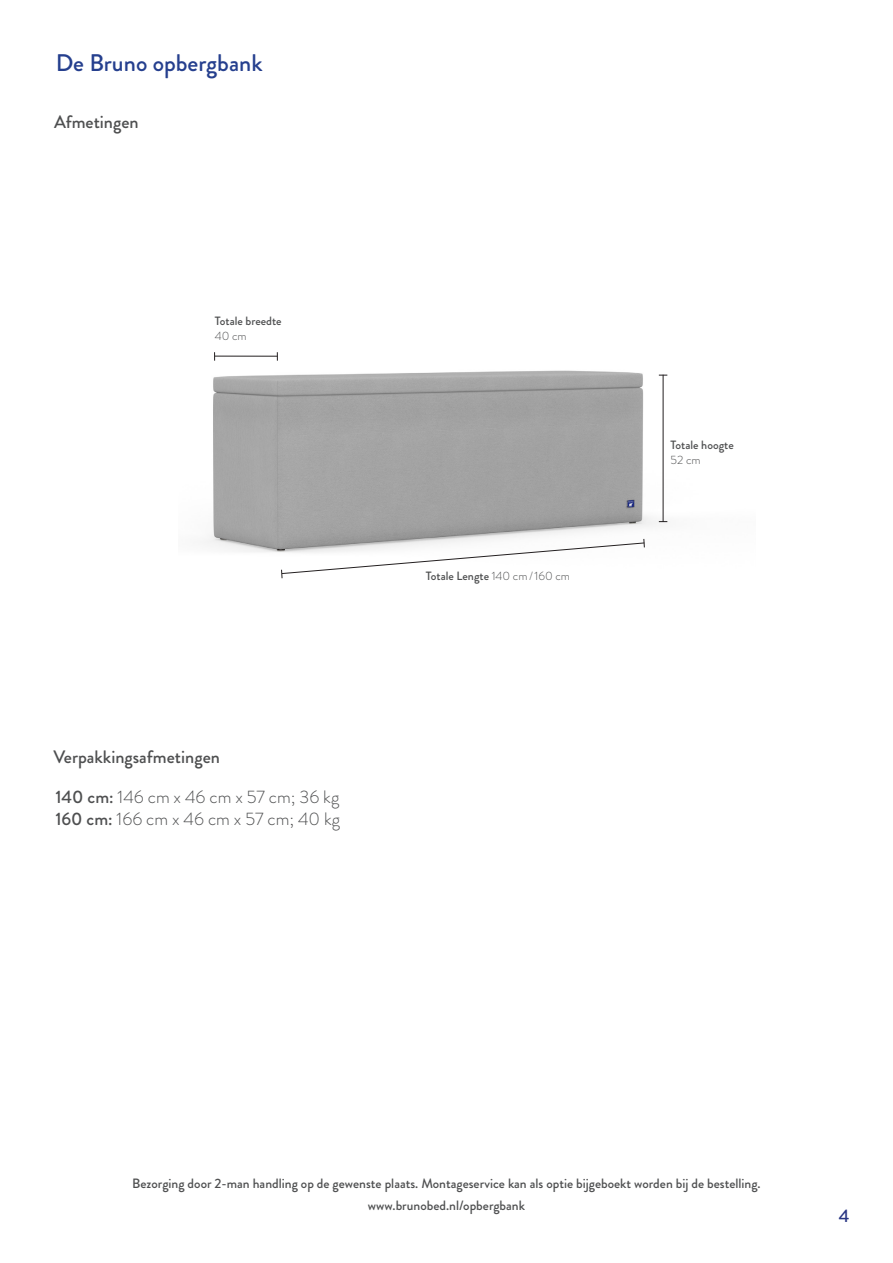
<style>
.page{position:relative;width:893px;height:1263px;background:#fff}
.page>*{position:absolute;margin:0;border:0;box-sizing:border-box;transform-origin:0 0}
.t1{font:500 24px "Brandon Grotesque";color:#253f8e}
.t2{font:300 18px/21.6px "Brandon Grotesque";color:#4e4f50}
.t3{font:500 18px "Brandon Grotesque";color:#4e4f50}
.t4{font:500 18px "Brandon Grotesque";color:#283583}
.t5{font:500 13.5px/21.9px "Brandon Grotesque";color:#4e4f50;text-align:center}
.t6{font:500 12px "Brandon Grotesque";color:#4e4f50}
.t7{font:300 12px "Brandon Grotesque";color:#4e4f50}
.s1{font-weight:500}
.s2{font-weight:300}
</style>
<div class="page">
<img style="left:204px;top:355px;width:464px;height:197px">
<hr style="left:663px;top:375px;width:1px;height:147px;background:#231f20">
<svg style="left:281px;top:538px;width:364px;height:41px"></svg>
<hr style="left:215px;top:356px;width:62px;height:1px;background:#231f20">
<h1 class="t1" style="left:56px;top:46px;width:208px">De Bruno opbergbank</h1>
<h2 class="t3" style="left:54px;top:110px;width:86px">Afmetingen</h2>
<p class="t6" style="left:215px;top:312px;width:68px">Totale breedte</p>
<p class="t7" style="left:215px;top:327px;width:33px">40 cm</p>
<h2 class="t3" style="left:53px;top:744px;width:168px">Verpakkingsafmetingen</h2>
<h2 class="t2" style="left:55px;top:786px;width:286px"><span class="s1">140 cm:</span> 146 cm x 46 cm x 57 cm; 36 kg<br><span class="s1">160 cm:</span> 166 cm x 46 cm x 57 cm; 40 kg</h2>
<p class="t6" style="left:426px;top:568px;width:146px">Totale Lengte <span class="s2">140 cm/160 cm</span></p>
<p class="t6" style="left:671px;top:437px;width:65px">Totale hoogte</p>
<p class="t7" style="left:671px;top:452px;width:32px">52 cm</p>
<p class="t5" style="left:132px;top:1172px;width:630px">Bezorging door 2-man handling op de gewenste plaats. Montageservice kan als optie bijgeboekt worden bij de bestelling. www.brunobed.nl/opbergbank</p>
<h2 class="t4" style="left:839px;top:1203px;width:12px">4</h2>
</div>
